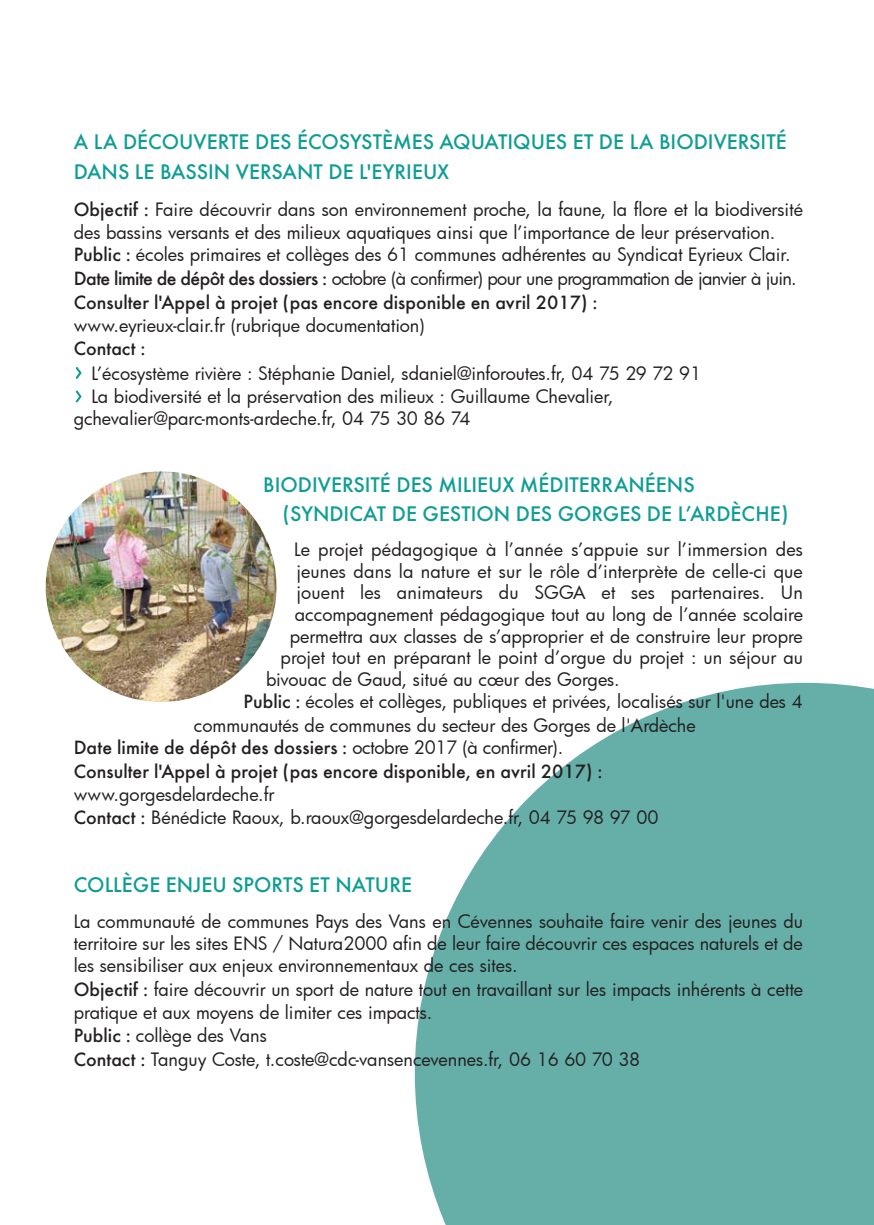
<style>
.page{position:relative;width:874px;height:1225px;background:#fff}
.page>*{position:absolute;margin:0;border:0;box-sizing:border-box;transform-origin:0 0}
.t1{font:500 22px/30px "Futura";color:#0e9d94}
.t2{font:500 20px/24px "Futura";color:#231f20}
.t3{font:18px/23px "Futura";color:#231f20}
.s1{font-weight:500;font-size:20px}
.s2{font-weight:400;font-size:18px}
</style>
<div class="page">
<svg style="left:414px;top:683px;width:459px;height:541px;background:#7bbab4"></svg>
<img style="left:46px;top:471px;width:230px;height:231px;border-radius:50%">
<p class="t1" style="left:74px;top:128px;width:714px">A LA DÉCOUVERTE DES ÉCOSYSTÈMES AQUATIQUES ET DE LA BIODIVERSITÉ<br>DANS LE BASSIN VERSANT DE L'EYRIEUX</p>
<p class="t3" style="left:74px;top:197px;width:730px"><span class="s1">Objectif :</span> Faire découvrir dans son environnement proche, la faune, la flore et la biodiversité des bassins versants et des milieux aquatiques ainsi que l’importance de leur préservation.<br><span class="s1">Public :</span> écoles primaires et collèges des 61 communes adhérentes au Syndicat Eyrieux Clair.<br><span class="s1">Date limite de dépôt des dossiers :</span> octobre (à confirmer) pour une programmation de janvier à juin.</p>
<p class="t2" style="left:74px;top:292px;width:525px">Consulter l'Appel à projet (pas encore disponible en avril 2017) :</p>
<p class="t3" style="left:74px;top:314px;width:352px">www.eyrieux-clair.fr (rubrique documentation)</p>
<p class="t2" style="left:74px;top:337px;width:73px">Contact :</p>
<p class="t3" style="left:91px;top:361px;width:611px">L’écosystème rivière : Stéphanie Daniel, sdaniel@inforoutes.fr, 04 75 29 72 91<br>La biodiversité et la préservation des milieux : Guillaume Chevalier,</p>
<p class="t3" style="left:74px;top:406px;width:398px">gchevalier@parc-monts-ardeche.fr, 04 75 30 86 74</p>
<p class="t1" style="left:282px;top:471px;width:507px;line-height:28.6px;text-indent:-19px">BIODIVERSITÉ DES MILIEUX MÉDITERRANÉENS (SYNDICAT DE GESTION DES GORGES DE L’ARDÈCHE)</p>
<p class="t3" style="left:294px;top:538px;width:510px">Le projet pédagogique à l’année s’appuie sur l’immersion des</p>
<p class="t3" style="left:296px;top:559px;width:508px">jeunes dans la nature et sur le rôle d’interprète de celle-ci que</p>
<p class="t3" style="left:296px;top:581px;width:507px">jouent les animateurs du SGGA et ses partenaires. Un</p>
<p class="t3" style="left:295px;top:602px;width:509px">accompagnement pédagogique tout au long de l’année scolaire</p>
<p class="t3" style="left:289px;top:624px;width:514px">permettra aux classes de s’approprier et de construire leur propre</p>
<p class="t3" style="left:280px;top:646px;width:524px">projet tout en préparant le point d’orgue du projet : un séjour au</p>
<p class="t3" style="left:266px;top:667px;width:355px">bivouac de Gaud, situé au cœur des Gorges.</p>
<p class="t3" style="left:243px;top:690px;width:560px"><span class="s1">Public :</span> écoles et collèges, publiques et privées, localisés sur l'une des 4</p>
<p class="t3" style="left:194px;top:713px;width:503px">communautés de communes du secteur des Gorges de l'Ardèche</p>
<p class="t2" style="left:74px;top:736px;width:530px">Date limite de dépôt des dossiers : <span class="s2">octobre 2017 (à confirmer).<br></span>Consulter l'Appel à projet (pas encore disponible, en avril 2017) :</p>
<p class="t3" style="left:74px;top:783px;width:586px">www.gorgesdelardeche.fr<br><span class="s1">Contact :</span> Bénédicte Raoux, b.raoux@gorgesdelardeche.fr, 04 75 98 97 00</p>
<p class="t1" style="left:74px;top:871px;width:339px">COLLÈGE ENJEU SPORTS ET NATURE</p>
<p class="t3" style="left:74px;top:909px;width:730px">La communauté de communes Pays des Vans en Cévennes souhaite faire venir des jeunes du territoire sur les sites ENS / Natura2000 afin de leur faire découvrir ces espaces naturels et de les sensibiliser aux enjeux environnementaux de ces sites.<br><span class="s1">Objectif :</span> faire découvrir un sport de nature tout en travaillant sur les impacts inhérents à cette pratique et aux moyens de limiter ces impacts.<br><span class="s1">Public :</span> collège des Vans<br><span class="s1">Contact :</span> Tanguy Coste, t.coste@cdc-vansencevennes.fr, 06 16 60 70 38</p>
</div>
